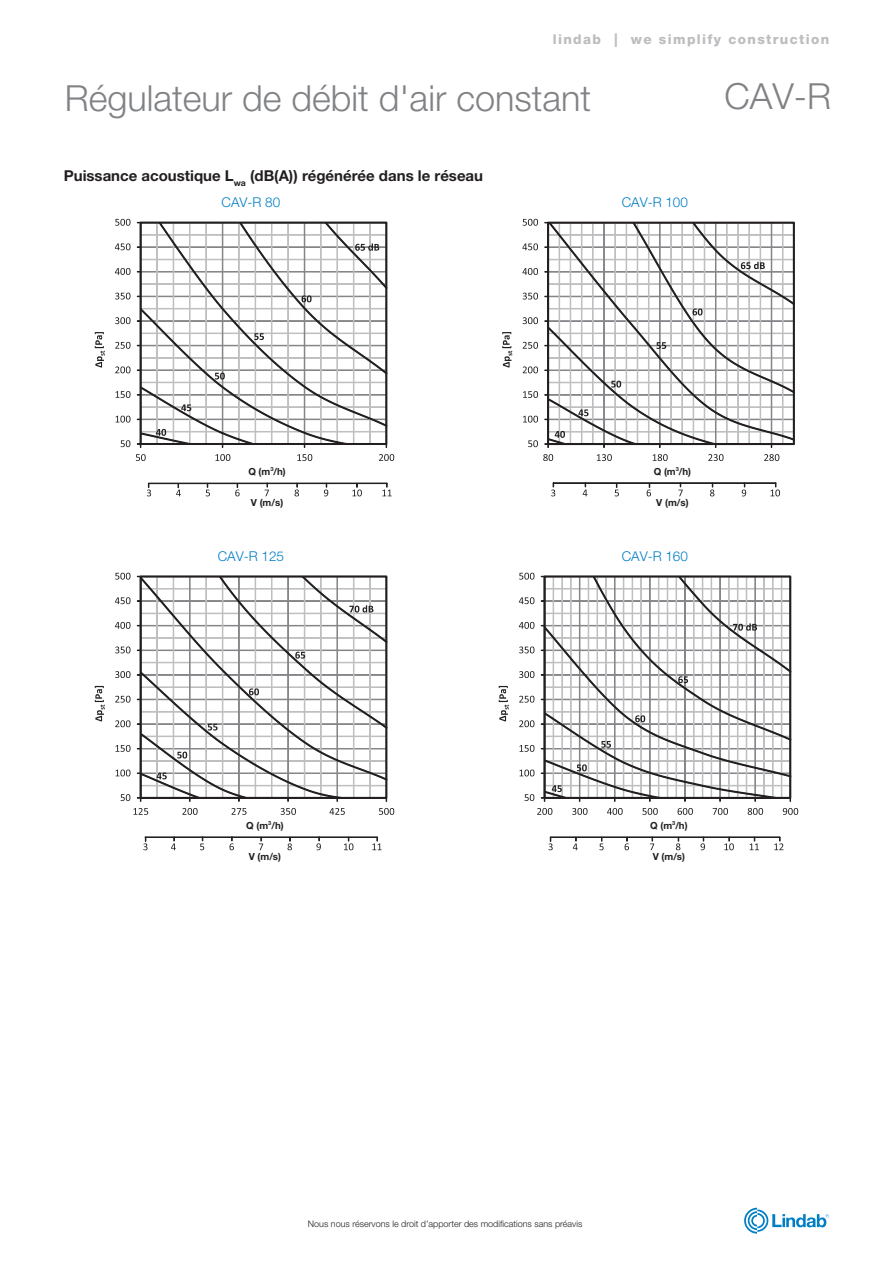
<style>
.page{position:relative;width:893px;height:1263px;background:#fff}
.page>*{position:absolute;margin:0;border:0;box-sizing:border-box;transform-origin:0 0}
.t1{font:300 36px "Helvetica Neue LT Pro";color:#808285}
.t2{font:700 15px "Helvetica Neue LT Pro";color:#231f20}
.t3{font:300 13.5px "Helvetica Neue LT Pro";color:#007ec5}
.t4{font:800 13.5px "Helvetica Neue LT Pro";letter-spacing:.1em;color:#bcbdc0}
.t5{font:700 9.75px "Helvetica Neue LT Pro";color:#231f20}
.t6{font:300 9px "Helvetica Neue LT Pro";color:#231f20}
</style>
<div class="page">
<svg style="left:744px;top:1208px;width:85px;height:26px"></svg>
<svg style="left:121px;top:440px;width:9px;height:7px"></svg>
<svg style="left:116px;top:416px;width:15px;height:7px"></svg>
<svg style="left:116px;top:391px;width:15px;height:7px"></svg>
<svg style="left:115px;top:366px;width:16px;height:7px"></svg>
<svg style="left:115px;top:342px;width:16px;height:7px"></svg>
<svg style="left:115px;top:317px;width:16px;height:7px"></svg>
<svg style="left:115px;top:293px;width:16px;height:6px"></svg>
<svg style="left:115px;top:268px;width:16px;height:7px"></svg>
<svg style="left:115px;top:243px;width:16px;height:7px"></svg>
<svg style="left:115px;top:219px;width:16px;height:7px"></svg>
<svg style="left:136px;top:454px;width:10px;height:7px"></svg>
<svg style="left:215px;top:454px;width:15px;height:7px"></svg>
<svg style="left:297px;top:454px;width:15px;height:7px"></svg>
<svg style="left:379px;top:454px;width:15px;height:7px"></svg>
<svg style="left:95px;top:332px;width:10px;height:35px"></svg>
<div style="left:149px;top:483px;width:238px;height:1px;border:1px solid #231f20"></div>
<svg style="left:147px;top:483px;width:122px;height:13px"></svg>
<svg style="left:294px;top:483px;width:34px;height:13px"></svg>
<svg style="left:352px;top:483px;width:10px;height:13px"></svg>
<svg style="left:382px;top:483px;width:10px;height:13px"></svg>
<svg style="left:137px;top:222px;width:250px;height:225px"></svg>
<svg style="left:528px;top:440px;width:10px;height:7px"></svg>
<svg style="left:523px;top:416px;width:15px;height:7px"></svg>
<svg style="left:523px;top:391px;width:15px;height:7px"></svg>
<svg style="left:523px;top:366px;width:15px;height:7px"></svg>
<svg style="left:523px;top:342px;width:15px;height:7px"></svg>
<svg style="left:523px;top:317px;width:15px;height:7px"></svg>
<svg style="left:523px;top:293px;width:15px;height:7px"></svg>
<svg style="left:522px;top:268px;width:16px;height:7px"></svg>
<svg style="left:522px;top:243px;width:16px;height:7px"></svg>
<svg style="left:523px;top:219px;width:15px;height:7px"></svg>
<svg style="left:543px;top:454px;width:10px;height:7px"></svg>
<svg style="left:597px;top:454px;width:15px;height:7px"></svg>
<svg style="left:653px;top:454px;width:15px;height:7px"></svg>
<svg style="left:708px;top:454px;width:15px;height:7px"></svg>
<svg style="left:764px;top:454px;width:15px;height:7px"></svg>
<svg style="left:502px;top:332px;width:10px;height:35px"></svg>
<div style="left:553px;top:483px;width:223px;height:1px;border:1px solid #231f20"></div>
<svg style="left:551px;top:483px;width:132px;height:13px"></svg>
<svg style="left:710px;top:483px;width:36px;height:13px"></svg>
<svg style="left:770px;top:483px;width:10px;height:13px"></svg>
<svg style="left:545px;top:222px;width:250px;height:226px"></svg>
<svg style="left:121px;top:794px;width:9px;height:7px"></svg>
<svg style="left:116px;top:769px;width:15px;height:7px"></svg>
<svg style="left:116px;top:745px;width:15px;height:7px"></svg>
<svg style="left:115px;top:720px;width:16px;height:7px"></svg>
<svg style="left:115px;top:696px;width:16px;height:7px"></svg>
<svg style="left:115px;top:671px;width:16px;height:7px"></svg>
<svg style="left:115px;top:646px;width:16px;height:7px"></svg>
<svg style="left:115px;top:622px;width:16px;height:7px"></svg>
<svg style="left:115px;top:597px;width:16px;height:7px"></svg>
<svg style="left:115px;top:573px;width:16px;height:7px"></svg>
<svg style="left:133px;top:808px;width:15px;height:7px"></svg>
<svg style="left:182px;top:808px;width:16px;height:7px"></svg>
<svg style="left:231px;top:808px;width:16px;height:7px"></svg>
<svg style="left:281px;top:808px;width:15px;height:7px"></svg>
<svg style="left:329px;top:808px;width:16px;height:7px"></svg>
<svg style="left:379px;top:808px;width:15px;height:7px"></svg>
<svg style="left:95px;top:686px;width:10px;height:35px"></svg>
<div style="left:145px;top:837px;width:232px;height:1px;border:1px solid #231f20"></div>
<svg style="left:143px;top:837px;width:5px;height:13px"></svg>
<svg style="left:171px;top:837px;width:5px;height:13px"></svg>
<svg style="left:200px;top:837px;width:63px;height:13px"></svg>
<svg style="left:287px;top:837px;width:5px;height:13px"></svg>
<svg style="left:316px;top:837px;width:37px;height:13px"></svg>
<svg style="left:372px;top:837px;width:10px;height:13px"></svg>
<svg style="left:137px;top:576px;width:250px;height:225px"></svg>
<svg style="left:524px;top:794px;width:10px;height:7px"></svg>
<svg style="left:519px;top:769px;width:15px;height:7px"></svg>
<svg style="left:519px;top:745px;width:15px;height:7px"></svg>
<svg style="left:519px;top:720px;width:15px;height:7px"></svg>
<svg style="left:519px;top:696px;width:15px;height:7px"></svg>
<svg style="left:519px;top:671px;width:15px;height:7px"></svg>
<svg style="left:519px;top:646px;width:15px;height:7px"></svg>
<svg style="left:519px;top:622px;width:15px;height:7px"></svg>
<svg style="left:519px;top:597px;width:15px;height:7px"></svg>
<svg style="left:519px;top:573px;width:15px;height:7px"></svg>
<svg style="left:537px;top:808px;width:15px;height:7px"></svg>
<svg style="left:572px;top:808px;width:15px;height:7px"></svg>
<svg style="left:607px;top:808px;width:16px;height:7px"></svg>
<svg style="left:642px;top:808px;width:16px;height:7px"></svg>
<svg style="left:678px;top:808px;width:15px;height:7px"></svg>
<svg style="left:713px;top:808px;width:15px;height:7px"></svg>
<svg style="left:748px;top:808px;width:15px;height:7px"></svg>
<svg style="left:783px;top:808px;width:15px;height:7px"></svg>
<svg style="left:499px;top:686px;width:10px;height:35px"></svg>
<div style="left:550px;top:837px;width:230px;height:1px;border:1px solid #231f20"></div>
<svg style="left:548px;top:837px;width:30px;height:13px"></svg>
<svg style="left:599px;top:837px;width:5px;height:13px"></svg>
<svg style="left:625px;top:837px;width:4px;height:13px"></svg>
<svg style="left:650px;top:837px;width:4px;height:14px"></svg>
<svg style="left:676px;top:837px;width:29px;height:13px"></svg>
<svg style="left:724px;top:837px;width:10px;height:13px"></svg>
<svg style="left:750px;top:837px;width:9px;height:13px"></svg>
<svg style="left:774px;top:837px;width:9px;height:13px"></svg>
<svg style="left:541px;top:576px;width:250px;height:225px"></svg>
<h3 class="t4" style="left:553px;top:31px;width:278px">lindab | we simplify construction</h3>
<h1 class="t1" style="left:65px;top:76px;width:528px">Régulateur de débit d'air constant</h1>
<h2 class="t2" style="left:64px;top:166px;width:421px">Puissance acoustique L<sub>wa</sub> (dB(A)) régénérée dans le réseau</h2>
<h3 class="t3" style="left:221px;top:194px;width:60px">CAV-R 80</h3>
<h3 class="t3" style="left:622px;top:194px;width:68px">CAV-R 100</h3>
<h1 class="t1" style="left:725px;top:74px;width:108px">CAV-R</h1>
<p class="t5" style="left:248px;top:465px;width:39px">Q (m<sup>3</sup>/h)</p>
<p class="t5" style="left:251px;top:497px;width:34px">V (m/s)</p>
<h3 class="t3" style="left:218px;top:548px;width:68px">CAV-R 125</h3>
<p class="t5" style="left:654px;top:465px;width:39px">Q (m<sup>3</sup>/h)</p>
<p class="t5" style="left:656px;top:497px;width:34px">V (m/s)</p>
<h3 class="t3" style="left:622px;top:548px;width:68px">CAV-R 160</h3>
<p class="t5" style="left:246px;top:819px;width:39px">Q (m<sup>3</sup>/h)</p>
<p class="t5" style="left:249px;top:851px;width:34px">V (m/s)</p>
<p class="t5" style="left:650px;top:819px;width:39px">Q (m<sup>3</sup>/h)</p>
<p class="t5" style="left:653px;top:851px;width:34px">V (m/s)</p>
<p class="t6" style="left:308px;top:1218px;width:276px">Nous nous réservons le droit d’apporter des modifications sans préavis</p>
</div>
